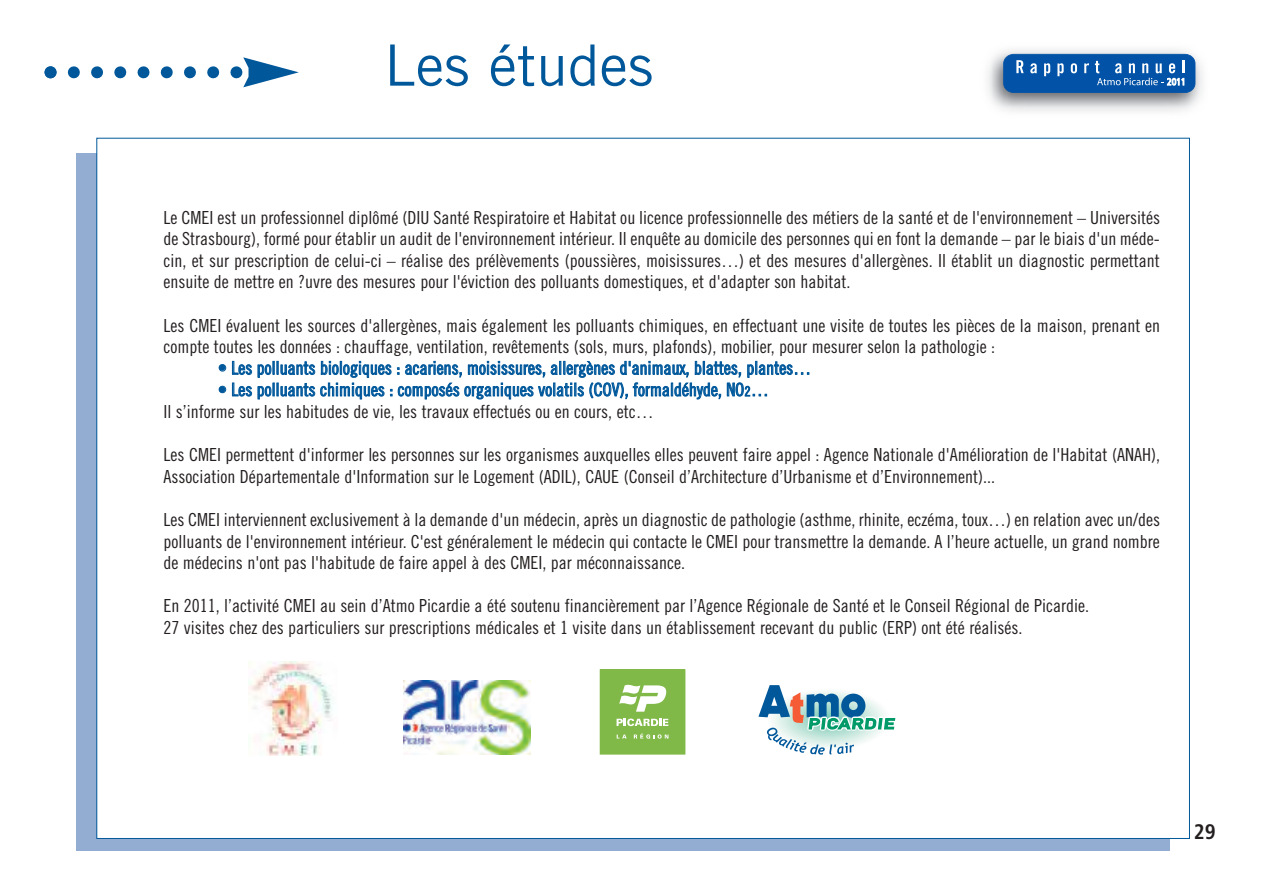
<style>
.page{position:relative;width:1263px;height:893px;background:#fff}
.page>*{position:absolute;margin:0;border:0;box-sizing:border-box;transform-origin:0 0}
.t1{font:57px "Trade Gothic";color:#00589b}
.t2{font:700 condensed 21px "Frutiger";color:#241f1f}
.t3{font:18px/21.6px "Trade Gothic Cond Eighteen";color:#241f1f}
.t4{font:18px/21.9px "Trade Gothic Cond Eighteen";color:#00589b}
.t5{font:condensed 9.75px "Frutiger";color:#fff}
.s1{font-size:13.5px}
.s2{color:#241f1f}
</style>
<div class="page">
<img style="left:987px;top:49px;width:216px;height:63px">
<svg style="left:1003px;top:54px;width:192px;height:39px;background:#1b63af"></svg>
<svg style="left:44px;top:57px;width:255px;height:30px"></svg>
<div style="left:76px;top:153px;width:1093px;height:697px;background:#92acd2"></div>
<div style="left:97px;top:138px;width:1092px;height:700px;background:#fff"></div>
<svg style="left:758px;top:685px;width:138px;height:70px"></svg>
<img style="left:403px;top:681px;width:127px;height:73px">
<img style="left:249px;top:661px;width:84px;height:94px">
<div style="left:600px;top:670px;width:85px;height:84px;background:#81b949"></div>
<div style="left:600px;top:669px;width:85px;height:85px;border:1px solid #81b949"></div>
<svg style="left:616px;top:719px;width:52px;height:7px"></svg>
<svg style="left:619px;top:684px;width:48px;height:28px"></svg>
<svg style="left:617px;top:735px;width:10px;height:3px"></svg>
<svg style="left:634px;top:733px;width:34px;height:6px"></svg>
<h1 class="t1" style="left:384px;top:44px;width:271px">Les études</h1>
<p class="t5" style="left:1167px;top:78px;width:20px">2011</p>
<p class="t3" style="left:164px;top:208px;width:998px;text-align:justify">Le CMEI est un professionnel diplômé (DIU Santé Respiratoire et Habitat ou licence professionnelle des métiers de la santé et de l'environnement – Universités de Strasbourg), formé pour établir un audit de l'environnement intérieur. Il enquête au domicile des personnes qui en font la demande – par le biais d'un méde&shy;cin, et sur prescription de celui-ci – réalise des prélèvements (poussières, moisissures…) et des mesures d'allergènes. Il établit un diagnostic permettant ensuite de mettre en ?uvre des mesures pour l'éviction des polluants domestiques, et d'adapter son habitat.</p>
<p class="t3" style="left:164px;top:316px;width:998px">Les CMEI évaluent les sources d'allergènes, mais également les polluants chimiques, en effectuant une visite de toutes les pièces de la maison, prenant en compte toutes les données : chauffage, ventilation, revêtements (sols, murs, plafonds), mobilier, pour mesurer selon la pathologie :</p>
<p class="t4" style="left:218px;top:359px;width:595px">• Les polluants biologiques : acariens, moisissures, allergènes d'animaux, blattes, plantes…</p>
<p class="t4" style="left:164px;top:380px;width:607px;text-indent:54px">• Les polluants chimiques : composés organiques volatils (COV), formaldéhyde, NO<span class="s1">2</span>…<br><span class="s2">Il s’informe sur les habitudes de vie, les travaux effectués ou en cours, etc…</span></p>
<p class="t3" style="left:164px;top:445px;width:998px">Les CMEI permettent d'informer les personnes sur les organismes auxquelles elles peuvent faire appel : Agence Nationale d'Amélioration de l'Habitat (ANAH),<br>Association Départementale d'Information sur le Logement (ADIL), CAUE (Conseil d’Architecture d’Urbanisme et d’Environnement)...</p>
<p class="t3" style="left:164px;top:510px;width:998px;text-align:justify">Les CMEI interviennent exclusivement à la demande d'un médecin, après un diagnostic de pathologie (asthme, rhinite, eczéma, toux…) en relation avec un/des polluants de l'environnement intérieur. C'est généralement le médecin qui contacte le CMEI pour transmettre la demande. A l’heure actuelle, un grand nombre de médecins n'ont pas l'habitude de faire appel à des CMEI, par méconnaissance.</p>
<p class="t3" style="left:164px;top:597px;width:927px">En 2011, l’activité CMEI au sein d’Atmo Picardie a été soutenu financièrement par l’Agence Régionale de Santé et le Conseil Régional de Picardie.<br>27 visites chez des particuliers sur prescriptions médicales et 1 visite dans un établissement recevant du public (ERP) ont été réalisés.</p>
<p class="t2" style="left:1194px;top:823px;width:23px">29</p>
</div>
